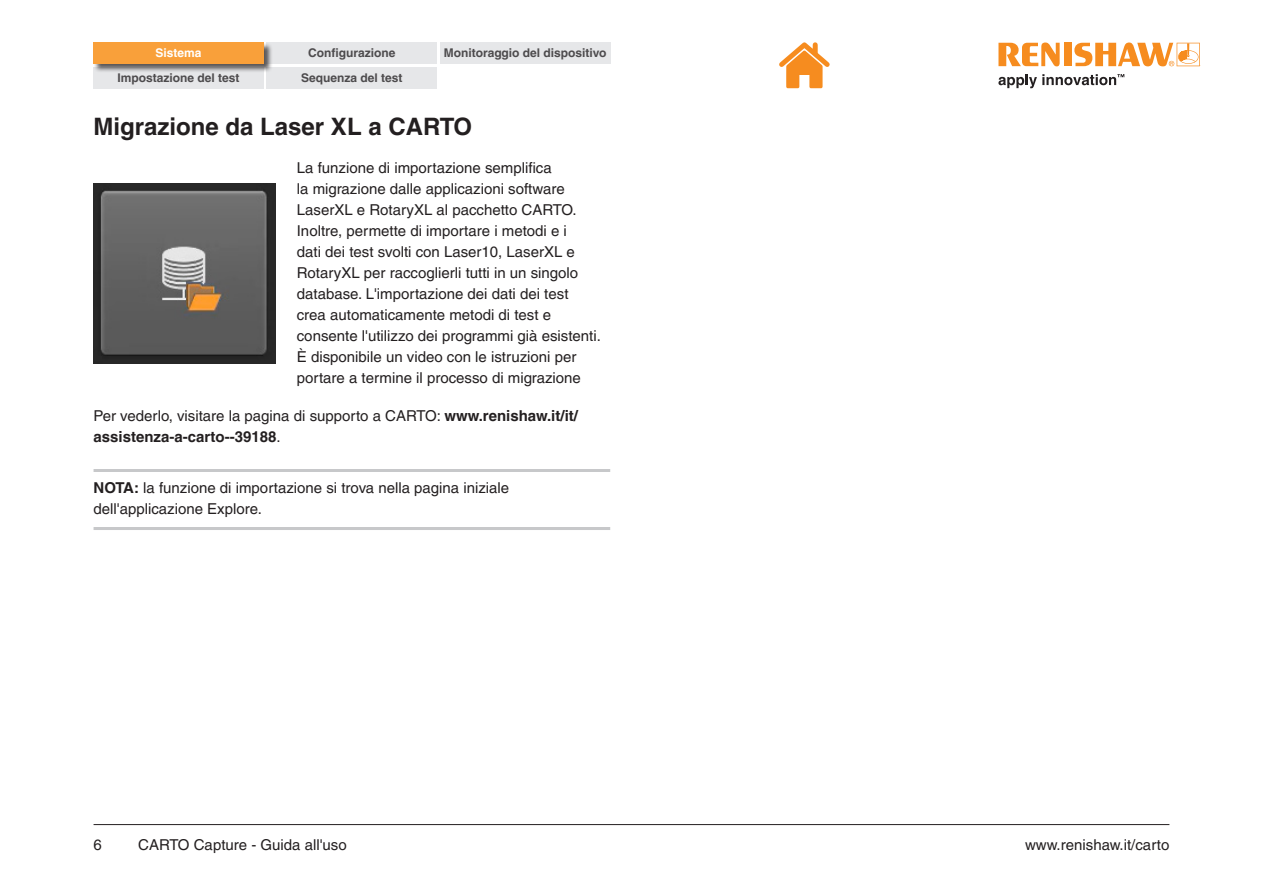
<style>
.page{position:relative;width:1263px;height:893px;background:#fff}
.page>*{position:absolute;margin:0;border:0;box-sizing:border-box;transform-origin:0 0}
.t1{font:700 24px "Helvetica LT Pro";color:#231f20}
.t2{font:15px/21px "Helvetica LT Pro";color:#231f20}
.t3{font:700 12px/24.5px "Helvetica LT Pro";color:#4d4b4d;text-align:center}
.s1{font-weight:700}
</style>
<div class="page">
<hr style="left:94px;top:824px;width:1075px;height:1px;background:#231f20">
<svg style="left:779px;top:42px;width:51px;height:46px"></svg>
<svg style="left:998px;top:43px;width:62px;height:23px"></svg>
<div style="left:1064px;top:43px;width:8px;height:23px;background:#f68c1f"></div>
<svg style="left:1074px;top:43px;width:126px;height:23px"></svg>
<svg style="left:998px;top:74px;width:126px;height:14px"></svg>
<div style="left:94px;top:67px;width:170px;height:21px;background:#e6e7e9"></div>
<div style="left:267px;top:43px;width:170px;height:21px;background:#e6e7e9"></div>
<div style="left:267px;top:67px;width:170px;height:21px;background:#e6e7e9"></div>
<div style="left:440px;top:43px;width:170px;height:21px;background:#e6e7e9"></div>
<div style="left:93px;top:42px;width:179px;height:30px;background:#231f20;opacity:.75"></div>
<div style="left:94px;top:43px;width:170px;height:21px;background:#f9a03a"></div>
<hr style="left:94px;top:469px;width:516px;height:3px;background:#c7c8ca">
<hr style="left:94px;top:527px;width:516px;height:3px;background:#c7c8ca">
<img style="left:94px;top:184px;width:182px;height:179px">
<p class="t3" style="left:118px;top:41px;width:124px">Sistema<br>Impostazione del test</p>
<p class="t3" style="left:301px;top:41px;width:103px">Configurazione<br>Sequenza del test</p>
<p class="t3" style="left:444px;top:41px;width:164px">Monitoraggio del dispositivo</p>
<h1 class="t1" style="left:94px;top:112px;width:380px">Migrazione da Laser XL a CARTO</h1>
<p class="t2" style="left:297px;top:158px;width:303px">La funzione di importazione semplifica<br>la migrazione dalle applicazioni software LaserXL e RotaryXL al pacchetto CARTO.<br>Inoltre, permette di importare i metodi e i<br>dati dei test svolti con Laser10, LaserXL e RotaryXL per raccoglierli tutti in un singolo database. L'importazione dei dati dei test crea automaticamente metodi di test e consente l'utilizzo dei programmi già esistenti.<br>È disponibile un video con le istruzioni per portare a termine il processo di migrazione</p>
<p class="t2" style="left:94px;top:406px;width:486px">Per vederlo, visitare la pagina di supporto a CARTO: <span class="s1">www.renishaw.it/it/ assistenza-a-carto--39188</span>.</p>
<p class="t2" style="left:94px;top:477px;width:417px"><span class="s1">NOTA:</span> la funzione di importazione si trova nella pagina iniziale dell'applicazione Explore.</p>
<p class="t2" style="left:94px;top:835px;width:10px">6</p>
<p class="t2" style="left:138px;top:835px;width:210px">CARTO Capture - Guida all'uso</p>
<p class="t2" style="left:1025px;top:835px;width:146px">www.renishaw.it/carto</p>
</div>
